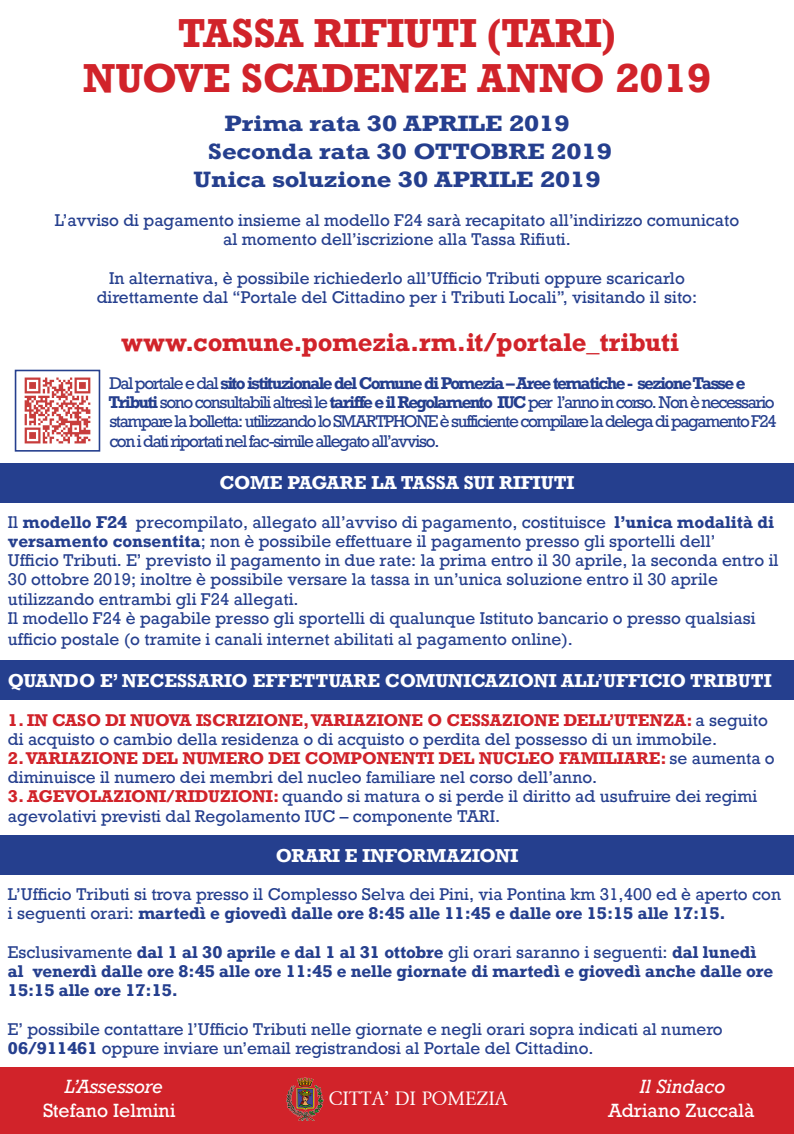
<style>
.page{position:relative;width:794px;height:1134px;background:#fff}
.page>*{position:absolute;margin:0;border:0;box-sizing:border-box;transform-origin:0 0}
.t1{font:700 38px "Rockwell";color:#d1232a}
.t2{font:700 24px "Rockwell";color:#d1232a}
.t3{font:700 20.88px "Rockwell";color:#253f8e;scale:1.15 1}
.t4{font:20px "Garamond";color:#fff}
.t5{font:18px "Rockwell";color:#fff}
.t6{font:italic 18px "Rockwell";color:#fff}
.t7{font:700 17.6px "Rockwell";color:#fff}
.t8{font:16px/19.2px "Rockwell";color:#253f8e}
.t9{font:16px "Rockwell";letter-spacing:-.09em;color:#253f8e}
.t10{font:700 16px/19.2px "Rockwell";color:#253f8e}
.t11{font:700 16px "Rockwell";letter-spacing:-.095em;color:#253f8e}
.t12{font:700 16px "Rockwell";color:#d1232a}
.s1{font-weight:400}
.s2{font-weight:700}
.s3{font-weight:700;font-size:17.6px;color:#fff}
.s4{font-weight:700;color:#d1232a}
.s5{font-weight:400;color:#253f8e}
</style>
<div class="page">
<div style="left:0;top:835px;width:794px;height:40px;background:#253f8e"></div>
<div style="left:0;top:660px;width:794px;height:40px;background:#253f8e"></div>
<div style="left:0;top:463px;width:794px;height:39px;background:#253f8e"></div>
<div style="left:0;top:1067px;width:794px;height:67px;background:#d1232a"></div>
<img style="left:24px;top:377px;width:67px;height:67px">
<div style="left:15px;top:370px;width:85px;height:82px;border:2px solid #253f8e"></div>
<img style="left:286px;top:1077px;width:37px;height:43px">
<p class="t1" style="left:178px;top:8px;width:439px">TASSA RIFIUTI (TARI)</p>
<p class="t1" style="left:83px;top:54px;width:630px">NUOVE SCADENZE ANNO 2019</p>
<p class="t3" style="left:224px;top:110px;width:301px">Prima rata 30 APRILE 2019</p>
<p class="t3" style="left:208px;top:138px;width:352px">Seconda rata 30 OTTOBRE 2019</p>
<p class="t3" style="left:193px;top:166px;width:355px">Unica soluzione 30 APRILE 2019</p>
<p class="t8" style="left:55px;top:211px;width:686px">L’avviso di pagamento insieme al modello F24 sarà recapitato all’indirizzo comunicato</p>
<p class="t8" style="left:223px;top:230px;width:349px">al momento dell’iscrizione alla Tassa Rifiuti.</p>
<p class="t8" style="left:109px;top:269px;width:577px">In alternativa, è possibile richiederlo all’Ufficio Tributi oppure scaricarlo</p>
<p class="t8" style="left:97px;top:288px;width:602px">direttamente dal “Portale del Cittadino per i Tributi Locali”, visitando il sito:</p>
<p class="t2" style="left:121px;top:326px;width:559px">www.comune.pomezia.rm.it/portale_tributi</p>
<p class="t11" style="left:109px;top:373px;width:637px"><span class="s1">Dal portale e dal</span> sito istituzionale del Comune di Pomezia – Aree tematiche - sezione Tasse e</p>
<p class="t9" style="left:109px;top:392px;width:667px"><span class="s2">Tributi</span> sono consultabili altresì le <span class="s2">tariffe e il Regolamento IUC</span> per l’anno in corso. Non è necessario</p>
<p class="t9" style="left:109px;top:412px;width:669px">stampare la bolletta: utilizzando lo SMARTPHONE è sufficiente compilare la delega di pagamento F24</p>
<p class="t9" style="left:109px;top:431px;width:332px">con i dati riportati nel fac-simile allegato all’avviso.</p>
<p class="t7" style="left:219px;top:471px;width:356px">COME PAGARE LA TASSA SUI RIFIUTI</p>
<p class="t8" style="left:8px;top:513px;width:768px">Il <span class="s2">modello F24</span> precompilato, allegato all’avviso di pagamento, costituisce <span class="s2">l’unica modalità di versamento consentita</span>; non è possibile effettuare il pagamento presso gli sportelli dell’</p>
<p class="t8" style="left:8px;top:551px;width:772px">Ufficio Tributi. E’ previsto il pagamento in due rate: la prima entro il 30 aprile, la seconda entro il<br>30 ottobre 2019; inoltre è possibile versare la tassa in un’unica soluzione entro il 30 aprile</p>
<p class="t8" style="left:8px;top:589px;width:292px">utilizzando entrambi gli F24 allegati.</p>
<p class="t8" style="left:8px;top:609px;width:749px">Il modello F24 è pagabile presso gli sportelli di qualunque Istituto bancario o presso qualsiasi</p>
<p class="t8" style="left:8px;top:630px;width:769px">ufficio postale (o tramite i canali internet abilitati al pagamento online).<span class="s3">QUANDO E’ NECESSA</span></p>
<p class="t7" style="left:8px;top:669px;width:765px">QUANDO E’ NECESSARIO EFFETTUARE COMUNICAZIONI ALL’UFFICIO TRIBUTI</p>
<p class="t8" style="left:8px;top:710px;width:761px"><span class="s4">1. IN CASO DI NUOVA ISCRIZIONE, VARIAZIONE O CESSAZIONE DELL’UTENZA:</span> a seguito di acquisto o cambio della residenza o di acquisto o perdita del possesso di un immobile.</p>
<p class="t12" style="left:8px;top:748px;width:768px">2. VARIAZIONE DEL NUMERO DEI COMPONENTI DEL NUCLEO FAMILIARE: <span class="s5">se aumenta o</span></p>
<p class="t8" style="left:8px;top:768px;width:591px">diminuisce il numero dei membri del nucleo familiare nel corso dell’anno.</p>
<p class="t8" style="left:8px;top:787px;width:751px"><span class="s4">3. AGEVOLAZIONI/RIDUZIONI:</span> quando si matura o si perde il diritto ad usufruire dei regimi</p>
<p class="t8" style="left:8px;top:806px;width:494px">agevolativi previsti dal Regolamento IUC – componente TARI.</p>
<p class="t7" style="left:276px;top:844px;width:244px">ORARI E INFORMAZIONI</p>
<p class="t8" style="left:8px;top:885px;width:774px">L’Ufficio Tributi si trova presso il Complesso Selva dei Pini, via Pontina km 31,400 ed è aperto con i seguenti orari: <span class="s2">martedì e giovedì dalle ore 8:45 alle 11:45 e dalle ore 15:15 alle 17:15.</span></p>
<p class="t10" style="left:8px;top:942px;width:766px"><span class="s1">Esclusivamente</span> dal 1 al 30 aprile e dal 1 al 31 ottobre <span class="s1">gli orari saranno i seguenti:</span> dal lunedì al venerdì dalle ore 8:45 alle ore 11:45 e nelle giornate di martedì e giovedì anche dalle ore<br>15:15 alle ore 17:15.</p>
<p class="t8" style="left:8px;top:1019px;width:716px">E’ possibile contattare l’Ufficio Tributi nelle giornate e negli orari sopra indicati al numero<br><span class="s2">06/911461</span> oppure inviare un’email registrandosi al Portale del Cittadino.</p>
<p class="t4" style="left:329px;top:1087px;width:180px">CITTA’ DI POMEZIA</p>
<p class="t6" style="left:640px;top:1075px;width:87px">Il Sindaco</p>
<p class="t5" style="left:608px;top:1099px;width:148px">Adriano Zuccalà</p>
<p class="t6" style="left:65px;top:1076px;width:99px">L’Assessore</p>
<p class="t5" style="left:43px;top:1099px;width:134px">Stefano Ielmini</p>
</div>
